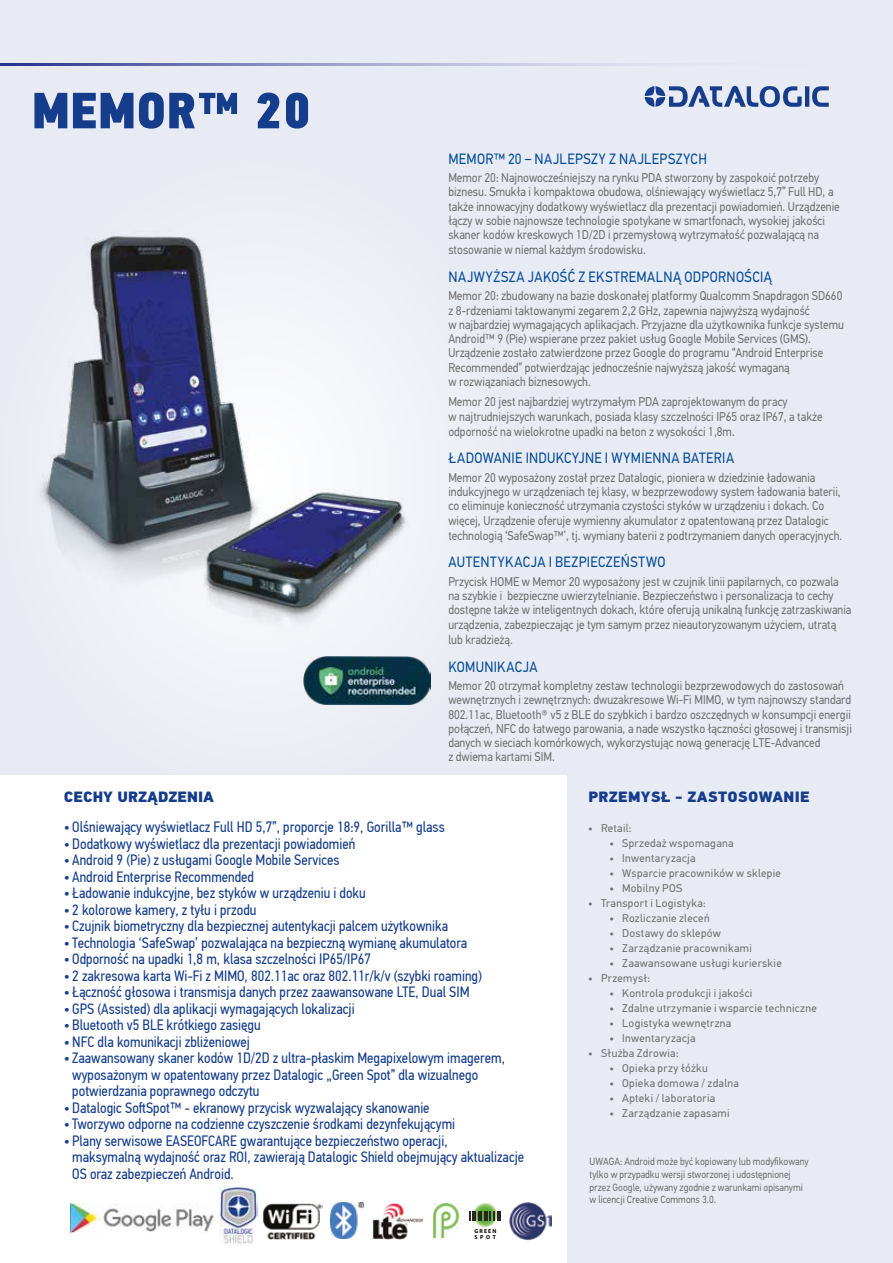
<style>
.page{position:relative;width:893px;height:1263px;background:#e8ebf3}
.page>*{position:absolute;margin:0;border:0;box-sizing:border-box;transform-origin:0 0}
.t1{font:51px "PF Din Text Cond Pro X Black";letter-spacing:.01em;color:#153d8c}
.t2{font:15px/16.5px "PF Din Text Cond Pro";color:#153d8c}
.t3{font:15px "PF Din Text Pro";letter-spacing:.03em;color:#004a99;scale:.9 1}
.t4{font:900 15px "PF Din Text Pro";letter-spacing:.02em;color:#153d8c}
.t5{font:900 15px "PF Din Text Pro";color:#153d8c}
.t6{font:12.75px/14.4px "PF Din Text Pro";color:#706f6f;scale:.9 1}
.t7{font:11.25px "PF Din Text Pro";letter-spacing:.025em;color:#706f6f}
.t8{font:10.5px/12.6px "PF Din Text Pro";color:#706f6f;scale:.9 1}
.t9{font:700 5.7px/5.7px "Myriad Pro";letter-spacing:.2em;color:#000}
</style>
<div class="page">
<svg style="left:0;top:64px;width:645px;height:1px"></svg>
<img style="left:304px;top:657px;width:126px;height:47px">
<svg style="left:645px;top:86px;width:184px;height:21px"></svg>
<div style="left:0;top:775px;width:567px;height:488px;background:#fff"></div>
<img style="left:330px;top:1203px;width:33px;height:35px">
<img style="left:509px;top:1202px;width:43px;height:38px">
<svg style="left:472px;top:1202px;width:25px;height:25px"></svg>
<svg style="left:469px;top:1211px;width:7px;height:10px"></svg>
<hr style="left:478px;top:1211px;width:4px;height:10px;background:#2b2523">
<hr style="left:484px;top:1211px;width:4px;height:10px;background:#2b2523">
<svg style="left:490px;top:1211px;width:10px;height:10px"></svg>
<img style="left:70px;top:1203px;width:145px;height:29px">
<img style="left:263px;top:1204px;width:59px;height:35px">
<img style="left:372px;top:1203px;width:50px;height:36px">
<img style="left:41px;top:236px;width:364px;height:408px">
<img style="left:433px;top:1203px;width:26px;height:35px">
<img style="left:220px;top:1186px;width:38px;height:58px">
<h1 class="t1" style="left:32px;top:79px;width:280px">MEMOR™ 20</h1>
<p class="t3" style="left:448px;top:150px;width:289px">MEMOR™ 20 – NAJLEPSZY Z NAJLEPSZYCH</p>
<p class="t6" style="left:448px;top:171px;width:436px">Memor 20: Najnowocześniejszy na rynku PDA stworzony by zaspokoić potrzeby biznesu. Smukła i kompaktowa obudowa, olśniewający wyświetlacz 5,7” Full HD, a także innowacyjny dodatkowy wyświetlacz dla prezentacji powiadomień. Urządzenie łączy w sobie najnowsze technologie spotykane w smartfonach, wysokiej jakości skaner kodów kreskowych 1D/2D i przemysłową wytrzymałość pozwalającą na stosowanie w niemal każdym środowisku.</p>
<p class="t3" style="left:448px;top:268px;width:361px">NAJWYŻSZA JAKOŚĆ Z EKSTREMALNĄ ODPORNOŚCIĄ</p>
<p class="t6" style="left:448px;top:289px;width:441px">Memor 20: zbudowany na bazie doskonałej platformy Qualcomm Snapdragon SD660 z 8-rdzeniami taktowanymi zegarem 2,2 GHz, zapewnia najwyższą wydajność<br>w najbardziej wymagających aplikacjach. Przyjazne dla użytkownika funkcje systemu Android™ 9 (Pie) wspierane przez pakiet usług Google Mobile Services (GMS).<br>Urządzenie zostało zatwierdzone przez Google do programu “Android Enterprise Recommended” potwierdzając jednocześnie najwyższą jakość wymaganą<br>w rozwiązaniach biznesowych.</p>
<p class="t6" style="left:448px;top:395px;width:417px">Memor 20 jest najbardziej wytrzymałym PDA zaprojektowanym do pracy<br>w najtrudniejszych warunkach, posiada klasy szczelności IP65 oraz IP67, a także odporność na wielokrotne upadki na beton z wysokości 1,8m.</p>
<p class="t3" style="left:448px;top:449px;width:319px">ŁADOWANIE INDUKCYJNE I WYMIENNA BATERIA</p>
<p class="t6" style="left:448px;top:470px;width:439px">Memor 20 wyposażony został przez Datalogic, pioniera w dziedzinie ładowania indukcyjnego w urządzeniach tej klasy, w bezprzewodowy system ładowania baterii, co eliminuje konieczność utrzymania czystości styków w urządzeniu i dokach. Co więcej, Urządzenie oferuje wymienny akumulator z opatentowaną przez Datalogic technologią ‘SafeSwap™’, tj. wymiany baterii z podtrzymaniem danych operacyjnych.</p>
<p class="t3" style="left:448px;top:553px;width:243px">AUTENTYKACJA I BEZPIECZEŃSTWO</p>
<p class="t6" style="left:448px;top:574px;width:449px">Przycisk HOME w Memor 20 wyposażony jest w czujnik linii papilarnych, co pozwala na szybkie i bezpieczne uwierzytelnianie. Bezpieczeństwo i personalizacja to cechy dostępne także w inteligentnych dokach, które oferują unikalną funkcję zatrzaskiwania urządzenia, zabezpieczając je tym samym przez nieautoryzowanym użyciem, utratą lub kradzieżą.</p>
<p class="t3" style="left:448px;top:657px;width:100px">KOMUNIKACJA</p>
<p class="t6" style="left:448px;top:679px;width:450px">Memor 20 otrzymał kompletny zestaw technologii bezprzewodowych do zastosowań wewnętrznych i zewnętrznych: dwuzakresowe Wi-Fi MIMO, w tym najnowszy standard 802.11ac, Bluetooth® v5 z BLE do szybkich i bardzo oszczędnych w konsumpcji energii połączeń, NFC do łatwego parowania, a nade wszystko łączności głosowej i transmisji danych w sieciach komórkowych, wykorzystując nową generację LTE-Advanced<br>z dwiema kartami SIM.</p>
<p class="t5" style="left:64px;top:787px;width:152px">CECHY URZĄDZENIA</p>
<p class="t2" style="left:64px;top:819px;width:382px">• Olśniewający wyświetlacz Full HD 5,7”, proporcje 18:9, Gorilla™ glass</p>
<p class="t2" style="left:64px;top:835px;width:293px">• Dodatkowy wyświetlacz dla prezentacji powiadomień</p>
<p class="t2" style="left:64px;top:852px;width:277px">• Android 9 (Pie) z usługami Google Mobile Services</p>
<p class="t2" style="left:64px;top:868px;width:192px">• Android Enterprise Recommended</p>
<p class="t2" style="left:64px;top:885px;width:304px">• Ładowanie indukcyjne, bez styków w urządzeniu i doku</p>
<p class="t2" style="left:64px;top:901px;width:194px">• 2 kolorowe kamery, z tyłu i przodu</p>
<p class="t2" style="left:64px;top:918px;width:386px">• Czujnik biometryczny dla bezpiecznej autentykacji palcem użytkownika</p>
<p class="t2" style="left:64px;top:934px;width:405px">• Technologia ‘SafeSwap’ pozwalająca na bezpieczną wymianę akumulatora</p>
<p class="t2" style="left:64px;top:951px;width:309px">• Odporność na upadki 1,8 m, klasa szczelności IP65/IP67</p>
<p class="t2" style="left:64px;top:967px;width:420px">• 2 zakresowa karta Wi-Fi z MIMO, 802.11ac oraz 802.11r/k/v (szybki roaming)</p>
<p class="t2" style="left:64px;top:984px;width:407px">• Łączność głosowa i transmisja danych przez zaawansowane LTE, Dual SIM</p>
<p class="t2" style="left:64px;top:1000px;width:292px">• GPS (Assisted) dla aplikacji wymagających lokalizacji</p>
<p class="t2" style="left:64px;top:1017px;width:199px">• Bluetooth v5 BLE krótkiego zasięgu</p>
<p class="t2" style="left:64px;top:1033px;width:188px">• NFC dla komunikacji zbliżeniowej</p>
<p class="t2" style="left:72px;top:1050px;width:434px;text-indent:-9px">• Zaawansowany skaner kodów 1D/2D z ultra-płaskim Megapixelowym imagerem, wyposażonym w opatentowany przez Datalogic „Green Spot” dla wizualnego potwierdzania poprawnego odczytu</p>
<p class="t2" style="left:64px;top:1099px;width:367px">• Datalogic SoftSpot™ - ekranowy przycisk wyzwalający skanowanie</p>
<p class="t2" style="left:64px;top:1116px;width:393px">• Tworzywo odporne na codzienne czyszczenie środkami dezynfekującymi</p>
<p class="t2" style="left:72px;top:1132px;width:453px;text-indent:-9px">• Plany serwisowe EASEOFCARE gwarantujące bezpieczeństwo operacji,<br>maksymalną wydajność oraz ROI, zawierają Datalogic Shield obejmujący aktualizacje<br>OS oraz zabezpieczeń Android.</p>
<p class="t9" style="left:474px;top:1228px;width:23px">GREEN<br>SPOT</p>
<p class="t4" style="left:588px;top:787px;width:223px">PRZEMYSŁ - ZASTOSOWANIE</p>
<p class="t7" style="left:588px;top:821px;width:45px">• Retail:</p>
<p class="t7" style="left:609px;top:836px;width:126px">• Sprzedaż wspomagana</p>
<p class="t7" style="left:609px;top:851px;width:88px">• Inwentaryzacja</p>
<p class="t7" style="left:609px;top:866px;width:173px">• Wsparcie pracowników w sklepie</p>
<p class="t7" style="left:609px;top:881px;width:74px">• Mobilny POS</p>
<p class="t7" style="left:588px;top:896px;width:119px">• Transport i Logistyka:</p>
<p class="t7" style="left:609px;top:911px;width:102px">• Rozliczanie zleceń</p>
<p class="t7" style="left:609px;top:926px;width:113px">• Dostawy do sklepów</p>
<p class="t7" style="left:609px;top:941px;width:144px">• Zarządzanie pracownikami</p>
<p class="t7" style="left:609px;top:956px;width:174px">• Zaawansowane usługi kurierskie</p>
<p class="t7" style="left:588px;top:971px;width:63px">• Przemysł:</p>
<p class="t7" style="left:609px;top:986px;width:144px">• Kontrola produkcji i jakości</p>
<p class="t7" style="left:609px;top:1001px;width:209px">• Zdalne utrzymanie i wsparcie techniczne</p>
<p class="t7" style="left:609px;top:1016px;width:123px">• Logistyka wewnętrzna</p>
<p class="t7" style="left:609px;top:1031px;width:88px">• Inwentaryzacja</p>
<p class="t7" style="left:588px;top:1046px;width:92px">• Służba Zdrowia:</p>
<p class="t7" style="left:609px;top:1061px;width:100px">• Opieka przy łóżku</p>
<p class="t7" style="left:609px;top:1076px;width:131px">• Opieka domowa / zdalna</p>
<p class="t7" style="left:609px;top:1091px;width:107px">• Apteki / laboratoria</p>
<p class="t7" style="left:609px;top:1106px;width:122px">• Zarządzanie zapasami</p>
<p class="t8" style="left:590px;top:1156px;width:245px">UWAGA: Android może być kopiowany lub modyfikowany tylko w przypadku wersji stworzonej i udostępnionej przez Google, używany zgodnie z warunkami opisanymi w licencji Creative Commons 3.0.</p>
</div>
